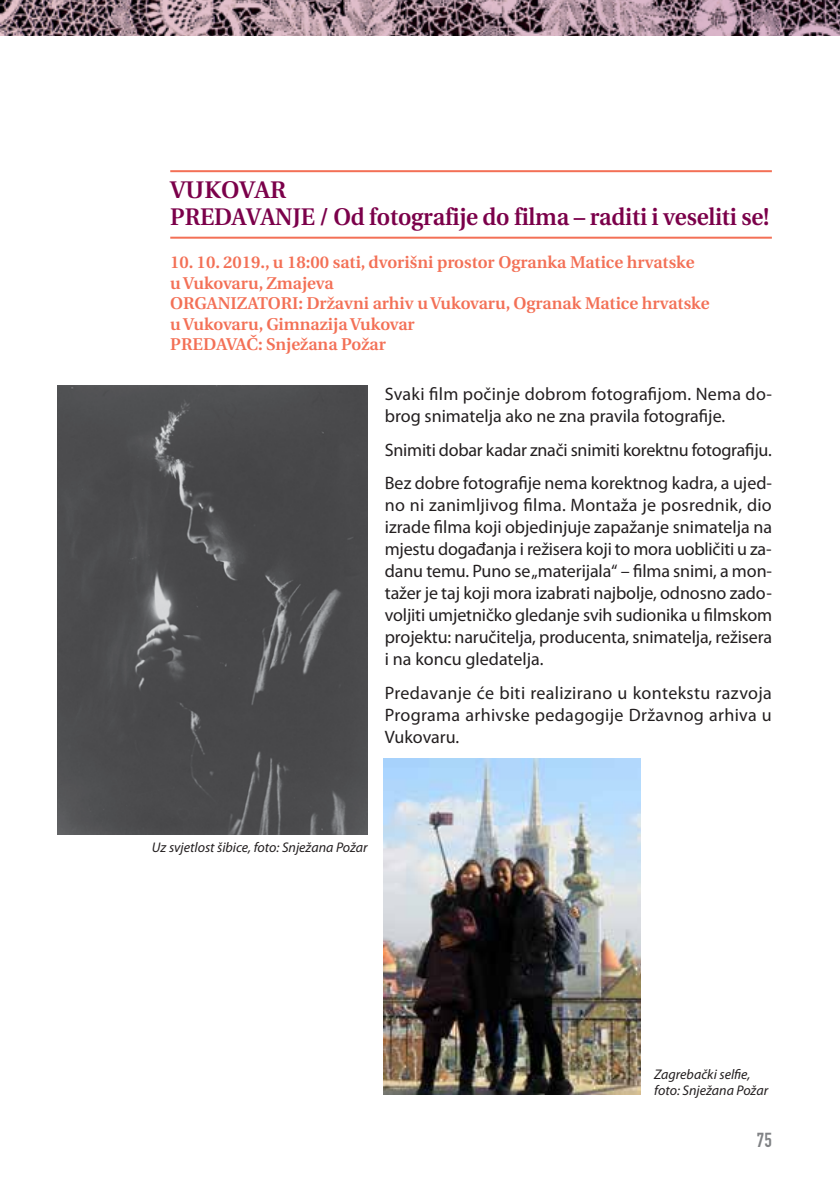
<style>
.page{position:relative;width:840px;height:1180px;background:#fff}
.page>*{position:absolute;margin:0;border:0;box-sizing:border-box;transform-origin:0 0}
.t1{font:600 24px/27.6px "Utopia";letter-spacing:-.01em;color:#7b004a}
.t2{font:20px "DIN Engschrift Standard";color:#808285}
.t3{font:18px/22px "Myriad Pro";color:#231f20}
.t4{font:600 17px/20.4px "Utopia";color:#f37056}
.t5{font:italic 14px/16px "Myriad Pro";color:#231f20}
</style>
<div class="page">
<svg style="left:0;top:0;width:839px;height:35px;background:#8c737e"></svg>
<hr style="left:170px;top:170px;width:601px;height:2px;background:#f37056">
<hr style="left:170px;top:237px;width:601px;height:2px;background:#f37056">
<img style="left:57px;top:385px;width:310px;height:449px">
<img style="left:383px;top:758px;width:256px;height:336px">
<h1 class="t1" style="left:170px;top:176px;width:600px">VUKOVAR<br>PREDAVANJE / Od fotografije do filma – raditi i veseliti se!</h1>
<p class="t4" style="left:170px;top:253px;width:540px">10. 10. 2019., u 18:00 sati, dvorišni prostor Ogranka Matice hrvatske<br>u Vukovaru, Zmajeva<br>ORGANIZATORI: Državni arhiv u Vukovaru, Ogranak Matice hrvatske u Vukovaru, Gimnazija Vukovar<br>PREDAVAČ: Snježana Požar</p>
<p class="t3" style="left:384px;top:383px;width:388px">Svaki film počinje dobrom fotografijom. Nema do&shy;brog snimatelja ako ne zna pravila fotografije.</p>
<p class="t3" style="left:384px;top:433px;width:388px;line-height:33.4px">Snimiti dobar kadar znači snimiti korektnu fotografiju.<br>Bez dobre fotografije nema korektnog kadra, a ujed-</p>
<p class="t3" style="left:384px;top:494px;width:388px;text-align:justify">no ni zanimljivog filma. Montaža je posrednik, dio izrade filma koji objedinjuje zapažanje snimatelja na mjestu događanja i režisera koji to mora uobličiti u za&shy;danu temu. Puno se „materijala“ – filma snimi, a mon&shy;tažer je taj koji mora izabrati najbolje, odnosno zado&shy;voljiti umjetničko gledanje svih sudionika u filmskom projektu: naručitelja, producenta, snimatelja, režisera i na koncu gledatelja.</p>
<p class="t3" style="left:384px;top:681px;width:388px;text-align:justify">Predavanje će biti realizirano u kontekstu razvoja Programa arhivske pedagogije Državnog arhiva u Vukovaru.</p>
<p class="t5" style="left:152px;top:839px;width:217px">Uz svjetlost šibice, foto: Snježana Požar</p>
<p class="t5" style="left:653px;top:1066px;width:115px">Zagrebački selfie, foto: Snježana Požar</p>
<p class="t2" style="left:756px;top:1128px;width:16px">75</p>
</div>
